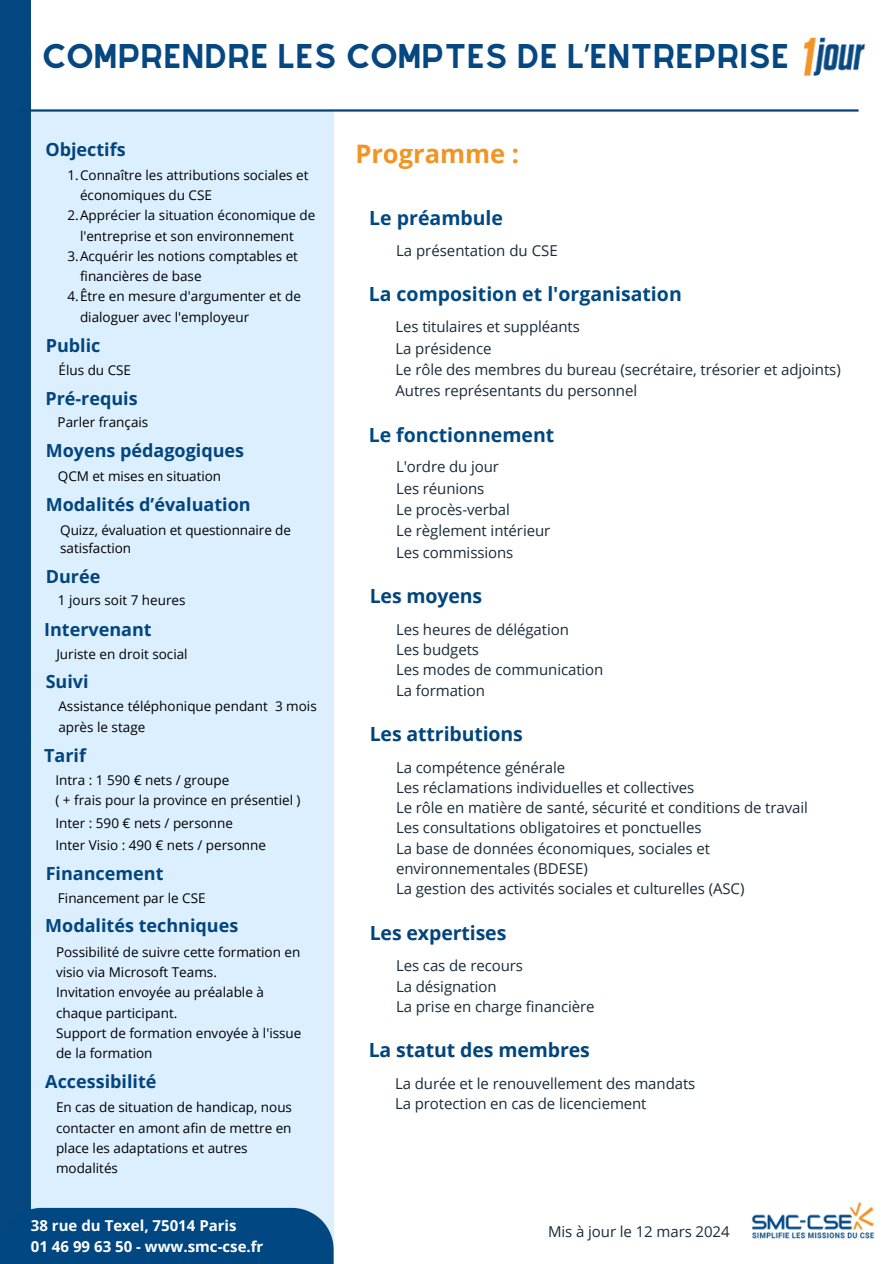
<style>
.page{position:relative;width:894px;height:1264px;background:#fff}
.page>*{position:absolute;margin:0;border:0;box-sizing:border-box;transform-origin:0 0}
.t1{font:30px "Alyssum Sans";color:#054781}
.t2{font:700 25.5px "Open Sans";color:#f29424}
.t3{font:700 19.5px "Open Sans";color:#014882}
.t4{font:700 19.5px "Open Sans";letter-spacing:-.005em;color:#02447c}
.t5{font:700 18px "Open Sans";color:#02447c}
.t6{font:15px/20.2px "Open Sans";letter-spacing:-.005em;color:#192b39}
.t7{font:700 15px/20.2px "Open Sans";color:#fff}
.t8{font:13.5px/20.2px "Open Sans";color:#000}
</style>
<div class="page">
<div style="left:15px;top:110px;width:318px;height:1153px;background:#dcefff"></div>
<div style="left:0;top:0;width:31px;height:1263px;background:#054781"></div>
<hr style="left:21px;top:109px;width:837px;height:3px;background:#02447c">
<img style="left:752px;top:1202px;width:123px;height:37px">
<div style="left:0;top:1207px;width:333px;height:56px;background:#014882"></div>
<img style="left:804px;top:38px;width:61px;height:38px">
<h3 class="t1" style="left:42px;top:38px;width:749px">COMPRENDRE LES COMPTES DE L’ENTREPRISE</h3>
<h5 class="t5" style="left:45px;top:137px;width:82px">Objectifs</h5>
<h3 class="t8" style="left:80px;top:164px;width:230px;text-indent:-13px">1.Connaître les attributions sociales et économiques du CSE</h3>
<h5 class="t8" style="left:80px;top:205px;width:237px;text-indent:-13px">2.Apprécier la situation économique de l'entreprise et son environnement</h5>
<h3 class="t8" style="left:80px;top:245px;width:219px;text-indent:-13px">3.Acquérir les notions comptables et financières de base</h3>
<p class="t8" style="left:80px;top:286px;width:222px;text-indent:-13px">4.Être en mesure d'argumenter et de dialoguer avec l'employeur</p>
<h3 class="t5" style="left:46px;top:332px;width:56px">Public</h3>
<p class="t8" style="left:59px;top:359px;width:74px">Élus du CSE</p>
<h3 class="t5" style="left:45px;top:385px;width:94px">Pré-requis</h3>
<p class="t8" style="left:58px;top:412px;width:92px">Parler français</p>
<h3 class="t5" style="left:46px;top:437px;width:200px">Moyens pédagogiques</h3>
<p class="t8" style="left:58px;top:465px;width:164px">QCM et mises en situation</p>
<p class="t5" style="left:46px;top:491px;width:206px">Modalités d’évaluation</p>
<h3 class="t8" style="left:60px;top:520px;width:232px;line-height:18px">Quizz, évaluation et questionnaire de satisfaction</h3>
<h1 class="t5" style="left:46px;top:563px;width:56px">Durée</h1>
<h3 class="t8" style="left:58px;top:590px;width:129px">1 jours soit 7 heures</h3>
<p class="t5" style="left:44px;top:617px;width:109px">Intervenant</p>
<h3 class="t8" style="left:56px;top:643px;width:133px">Juriste en droit social</h3>
<p class="t5" style="left:46px;top:669px;width:44px">Suivi</p>
<p class="t8" style="left:58px;top:696px;width:260px">Assistance téléphonique pendant 3 mois après le stage</p>
<p class="t5" style="left:44px;top:742px;width:43px">Tarif</p>
<p class="t8" style="left:55px;top:769px;width:175px">Intra : 1 590 € nets / groupe</p>
<p class="t8" style="left:55px;top:789px;width:246px">( + frais pour la province en présentiel )</p>
<p class="t8" style="left:55px;top:812px;width:179px">Inter : 590 € nets / personne</p>
<h3 class="t8" style="left:55px;top:834px;width:212px">Inter Visio : 490 € nets / personne</h3>
<p class="t5" style="left:46px;top:861px;width:119px">Financement</p>
<h3 class="t8" style="left:58px;top:887px;width:149px">Financement par le CSE</h3>
<p class="t5" style="left:45px;top:913px;width:194px">Modalités techniques</p>
<p class="t8" style="left:56px;top:941px;width:246px">Possibilité de suivre cette formation en visio via Microsoft Teams.</p>
<p class="t8" style="left:56px;top:982px;width:209px">Invitation envoyée au préalable à chaque participant.</p>
<h3 class="t8" style="left:56px;top:1022px;width:247px">Support de formation envoyée à l'issue de la formation</h3>
<p class="t5" style="left:45px;top:1068px;width:113px">Accessibilité</p>
<h2 class="t8" style="left:56px;top:1096px;width:237px">En cas de situation de handicap, nous contacter en amont afin de mettre en place les adaptations et autres modalités</h2>
<h5 class="t2" style="left:355px;top:136px;width:165px">Programme :</h5>
<h5 class="t3" style="left:369px;top:204px;width:135px">Le préambule</h5>
<h3 class="t6" style="left:396px;top:240px;width:163px">La présentation du CSE</h3>
<h5 class="t3" style="left:368px;top:280px;width:314px">La composition et l'organisation</h5>
<h3 class="t6" style="left:395px;top:316px;width:446px;line-height:21.3px">Les titulaires et suppléants<br>La présidence<br>Le rôle des membres du bureau (secrétaire, trésorier et adjoints)<br>Autres représentants du personnel</h3>
<h5 class="t3" style="left:368px;top:421px;width:187px">Le fonctionnement</h5>
<h5 class="t6" style="left:396px;top:456px;width:156px;line-height:21.3px">L'ordre du jour<br>Les réunions<br>Le procès-verbal<br>Le règlement intérieur</h5>
<h3 class="t6" style="left:396px;top:542px;width:119px">Les commissions</h3>
<h3 class="t4" style="left:369px;top:582px;width:114px">Les moyens</h3>
<h5 class="t6" style="left:396px;top:619px;width:209px">Les heures de délégation<br>Les budgets<br>Les modes de communication<br>La formation</h5>
<h3 class="t4" style="left:369px;top:720px;width:155px">Les attributions</h3>
<h5 class="t6" style="left:396px;top:756px;width:413px">La compétence générale<br>Les réclamations individuelles et collectives<br>Le rôle en matière de santé, sécurité et conditions de travail Les consultations obligatoires et ponctuelles<br>La base de données économiques, sociales et environnementales (BDESE)<br>La gestion des activités sociales et culturelles (ASC)</h5>
<p class="t4" style="left:369px;top:918px;width:138px">Les expertises</p>
<h4 class="t6" style="left:396px;top:955px;width:200px">Les cas de recours<br>La désignation<br>La prise en charge financière</h4>
<h5 class="t4" style="left:368px;top:1036px;width:223px">La statut des membres</h5>
<p class="t6" style="left:395px;top:1072px;width:302px">La durée et le renouvellement des mandats<br>La protection en cas de licenciement</p>
<p class="t7" style="left:31px;top:1215px;width:234px">38 rue du Texel, 75014 Paris<br>01 46 99 63 50 - www.smc-cse.fr</p>
<h3 class="t6" style="left:548px;top:1220px;width:183px">Mis à jour le 12 mars 2024</h3>
</div>
